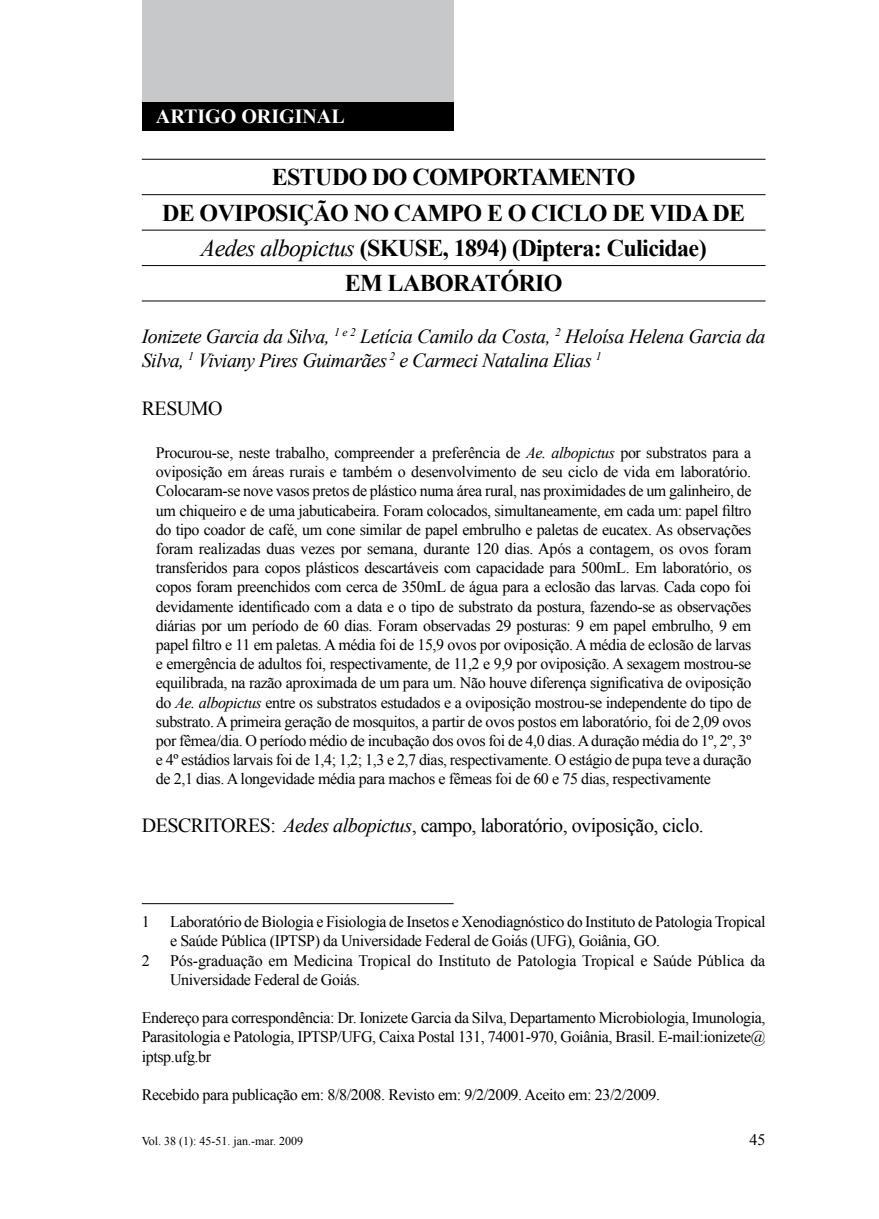
<style>
.page{position:relative;width:879px;height:1219px;background:#fff}
.page>*{position:absolute;margin:0;border:0;box-sizing:border-box;transform-origin:0 0}
.t1{font:700 24px "Times New Roman";letter-spacing:-.025em;color:#000}
.t2{font:italic 20px/24px "Times New Roman";letter-spacing:-.025em;color:#000}
.t3{font:20px "Times New Roman";letter-spacing:-.025em;color:#000}
.t4{font:700 20px "Times New Roman";color:#fff}
.t5{font:16px/19.2px "Times New Roman";letter-spacing:-.025em;color:#000;text-align:justify}
.t6{font:12px "Times New Roman";color:#000}
.s1{font-weight:400;font-style:italic}
.s2{font-style:italic}
</style>
<div class="page">
<div style="left:142px;top:0;width:312px;height:102px;background:#c6c8ca"></div>
<div style="left:142px;top:102px;width:312px;height:28px;background:#000"></div>
<hr style="left:142px;top:159px;width:623px;height:1px;background:#000">
<hr style="left:142px;top:194px;width:623px;height:1px;background:#000">
<hr style="left:142px;top:230px;width:623px;height:1px;background:#000">
<hr style="left:142px;top:265px;width:623px;height:1px;background:#000">
<hr style="left:142px;top:300px;width:623px;height:1px;background:#000">
<hr style="left:142px;top:903px;width:312px;height:1px;background:#000">
<p class="t4" style="left:156px;top:102px;width:190px">artigo original</p>
<h1 class="t1" style="left:272px;top:160px;width:229px">ESTUDO DO COMPORTA</h1>
<h1 class="t1" style="left:548px;top:160px;width:55px">MENTO</h1>
<h1 class="t1" style="left:162px;top:196px;width:585px">DE OVIPOSIÇÃO NO CAMPO E O CICLO DE VIDA DE</h1>
<h1 class="t1" style="left:201px;top:232px;width:507px"><span class="s1">Aedes albopictus</span> (SKUSE, 1894) (Diptera: Culicidae)</h1>
<h1 class="t1" style="left:345px;top:267px;width:108px">EM LABORAT</h1>
<h1 class="t1" style="left:500px;top:267px;width:34px">ÓRIO</h1>
<p class="t2" style="left:142px;top:324px;width:625px">Ionizete Garcia da Silva, <sup>1</sup> <sup>e</sup> <sup>2</sup> Letícia Camilo da Costa, <sup>2</sup> Heloísa Helena Garcia da<br>Silva, <sup>1</sup> Viviany Pires Guimarães <sup>2</sup> e Carmeci Natalina Elias <sup>1</sup></p>
<p class="t3" style="left:142px;top:395px;width:82px">RESUMO</p>
<p class="t5" style="left:156px;top:443px;width:597px">Procurou-se, neste trabalho, compreender a preferência de <span class="s2">Ae. albopictus</span> por substratos para a oviposição em áreas rurais e também o desenvolvimento de seu ciclo de vida em laboratório.<br>Colocaram-se nove vasos pretos de plástico numa área rural, nas proximidades de um galinheiro, de um chiqueiro e de uma jabuticabeira. Foram colocados, simultaneamente, em cada um: papel filtro do tipo coador de café, um cone similar de papel embrulho e paletas de eucatex. As observações foram realizadas duas vezes por semana, durante 120 dias. Após a contagem, os ovos foram transferidos para copos plásticos descartáveis com capacidade para 500mL. Em laboratório, os copos foram preenchidos com cerca de 350mL de água para a eclosão das larvas. Cada copo foi devidamente identificado com a data e o tipo de substrato da postura, fazendo-se as observações diárias por um período de 60 dias. Foram observadas 29 posturas: 9 em papel embrulho, 9 em papel filtro e 11 em paletas. A média foi de 15,9 ovos por oviposição. A média de eclosão de larvas e emergência de adultos foi, respectivamente, de 11,2 e 9,9 por oviposição. A sexagem mostrou-se equilibrada, na razão aproximada de um para um. Não houve diferença significativa de oviposição do <span class="s2">Ae. albopictus</span> entre os substratos estudados e a oviposição mostrou-se independente do tipo de substrato. A primeira geração de mosquitos, a partir de ovos postos em laboratório, foi de 2,09 ovos por fêmea/dia. O período médio de incubação dos ovos foi de 4,0 dias. A duração média do 1º, 2º, 3º e 4º estádios larvais foi de 1,4; 1,2; 1,3 e 2,7 dias, respectivamente. O estágio de pupa teve a duração de 2,1 dias. A longevidade média para machos e fêmeas foi de 60 e 75 dias, respectivamente</p>
<p class="t3" style="left:142px;top:812px;width:563px">DESCRITORES: <span class="s2">Aedes albopictus</span>, campo, laboratório, oviposição, ciclo.</p>
<p class="t5" style="left:142px;top:912px;width:9px">1</p>
<p class="t5" style="left:170px;top:912px;width:597px">Laboratório de Biologia e Fisiologia de Insetos e Xenodiagnóstico do Instituto de Patologia Tropical e Saúde Pública (IPTSP) da Universidade Federal de Goiás (UFG), Goiânia, GO.</p>
<p class="t5" style="left:142px;top:950px;width:9px">2</p>
<p class="t5" style="left:170px;top:950px;width:597px">Pós-graduação em Medicina Tropical do Instituto de Patologia Tropical e Saúde Pública da<br>Universidade Federal de Goiás.</p>
<p class="t5" style="left:142px;top:1008px;width:625px">Endereço para correspondência: Dr. Ionizete Garcia da Silva, Departamento Microbiologia, Imunologia, Parasitologia e Patologia, IPTSP/UFG, Caixa Postal 131, 74001-970, Goiânia, Brasil. E-mail:ionizete@ iptsp.ufg.br</p>
<p class="t5" style="left:142px;top:1085px;width:520px">Recebido para publicação em: 8/8/2008. Revisto em: 9/2/2009. Aceito em: 23/2/2009.</p>
<p class="t6" style="left:142px;top:1133px;width:163px">Vol. 38 (1): 45-51. jan.-mar. 2009</p>
<p class="t5" style="left:749px;top:1130px;width:17px">45</p>
</div>
